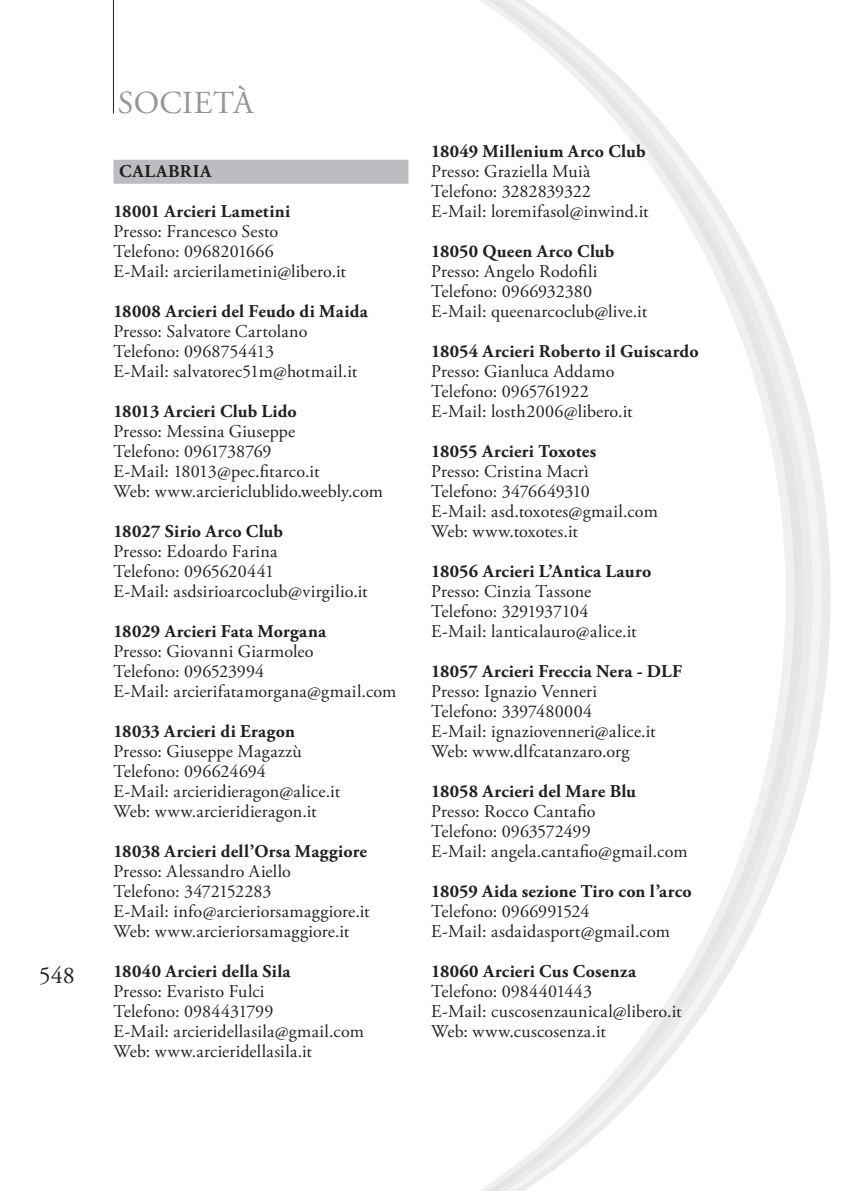
<style>
.page{position:relative;width:851px;height:1191px;background:#fff}
.page>*{position:absolute;margin:0;border:0;box-sizing:border-box;transform-origin:0 0}
.t1{font:32px "Adobe Garamond Pro";letter-spacing:.015em;color:#939598}
.t2{font:24px "Adobe Garamond Pro";color:#231f20}
.t3{font:18px/20px "Adobe Garamond Pro";letter-spacing:.01em;color:#231f20}
.t4{font:700 18px "Adobe Garamond Pro";letter-spacing:.015em;color:#231f20}
.t5{font:700 18px "Adobe Garamond Pro";letter-spacing:.05em;color:#231f20}
</style>
<div class="page">
<svg style="left:812px;top:430px;width:9px;height:331px;fill:#f3f4f4"></svg>
<svg style="left:803px;top:393px;width:9px;height:405px;fill:#ebebed"></svg>
<svg style="left:794px;top:363px;width:9px;height:465px;fill:#eaebec"></svg>
<div style="left:785px;top:337px;width:9px;height:517px;background:#ecedee"></div>
<svg style="left:480px;top:0;width:305px;height:1191px"></svg>
<hr style="left:113px;top:0;width:1px;height:113px;background:#231f20">
<div style="left:113px;top:160px;width:295px;height:24px;background:#bcbdc0"></div>
<h2 class="t2" style="left:39px;top:961px;width:37px">548</h2>
<h1 class="t1" style="left:118px;top:84px;width:137px">SOCIETÀ</h1>
<p class="t5" style="left:119px;top:161px;width:94px">CALABRIA</p>
<p class="t4" style="left:113px;top:201px;width:178px">18001 Arcieri Lametini</p>
<p class="t3" style="left:113px;top:222px;width:234px">Presso: Francesco Sesto<br>Telefono: 0968201666<br>E-Mail: arcierilametini@libero.it</p>
<p class="t4" style="left:113px;top:300px;width:256px">18008 Arcieri del Feudo di Maida</p>
<p class="t3" style="left:113px;top:322px;width:245px">Presso: Salvatore Cartolano<br>Telefono: 0968754413<br>E-Mail: salvatorec51m@hotmail.it</p>
<p class="t4" style="left:113px;top:400px;width:185px">18013 Arcieri Club Lido</p>
<p class="t3" style="left:113px;top:422px;width:271px">Presso: Messina Giuseppe<br>Telefono: 0961738769<br>E-Mail: 18013@pec.fitarco.it<br>Web: www.arciericlublido.weebly.com</p>
<p class="t4" style="left:113px;top:520px;width:171px">18027 Sirio Arco Club</p>
<p class="t3" style="left:113px;top:542px;width:256px">Presso: Edoardo Farina<br>Telefono: 0965620441<br>E-Mail: asdsirioarcoclub@virgilio.it</p>
<p class="t4" style="left:113px;top:620px;width:214px">18029 Arcieri Fata Morgana</p>
<p class="t3" style="left:113px;top:642px;width:284px">Presso: Giovanni Giarmoleo<br>Telefono: 096523994<br>E-Mail: arcierifatamorgana@gmail.com</p>
<p class="t4" style="left:113px;top:720px;width:183px">18033 Arcieri di Eragon</p>
<p class="t3" style="left:113px;top:742px;width:228px">Presso: Giuseppe Magazzù<br>Telefono: 096624694<br>E-Mail: arcieridieragon@alice.it<br>Web: www.arcieridieragon.it</p>
<p class="t4" style="left:113px;top:840px;width:255px">18038 Arcieri dell’Orsa Maggiore</p>
<p class="t3" style="left:113px;top:862px;width:258px">Presso: Alessandro Aiello<br>Telefono: 3472152283<br>E-Mail: info@arcieriorsamaggiore.it<br>Web: www.arcieriorsamaggiore.it</p>
<p class="t4" style="left:113px;top:960px;width:178px">18040 Arcieri della Sila</p>
<p class="t3" style="left:113px;top:982px;width:252px">Presso: Evaristo Fulci<br>Telefono: 0984431799<br>E-Mail: arcieridellasila@gmail.com<br>Web: www.arcieridellasila.it</p>
<p class="t4" style="left:431px;top:140px;width:216px">18049 Millenium Arco Club</p>
<p class="t3" style="left:431px;top:162px;width:219px">Presso: Graziella Muià<br>Telefono: 3282839322<br>E-Mail: loremifasol@inwind.it</p>
<p class="t4" style="left:431px;top:240px;width:185px">18050 Queen Arco Club</p>
<p class="t3" style="left:431px;top:262px;width:217px">Presso: Angelo Rodofili<br>Telefono: 0966932380<br>E-Mail: queenarcoclub@live.it</p>
<p class="t4" style="left:431px;top:340px;width:269px">18054 Arcieri Roberto il Guiscardo</p>
<p class="t3" style="left:431px;top:362px;width:203px">Presso: Gianluca Addamo<br>Telefono: 0965761922<br>E-Mail: losth2006@libero.it</p>
<p class="t4" style="left:431px;top:440px;width:167px">18055 Arcieri Toxotes</p>
<p class="t3" style="left:431px;top:462px;width:228px">Presso: Cristina Macrì<br>Telefono: 3476649310<br>E-Mail: asd.toxotes@gmail.com<br>Web: www.toxotes.it</p>
<p class="t4" style="left:431px;top:560px;width:222px">18056 Arcieri L’Antica Lauro</p>
<p class="t3" style="left:431px;top:581px;width:207px">Presso: Cinzia Tassone<br>Telefono: 3291937104<br>E-Mail: lanticalauro@alice.it</p>
<p class="t4" style="left:431px;top:660px;width:252px">18057 Arcieri Freccia Nera - DLF</p>
<p class="t3" style="left:431px;top:681px;width:226px">Presso: Ignazio Venneri<br>Telefono: 3397480004<br>E-Mail: ignaziovenneri@alice.it<br>Web: www.dlfcatanzaro.org</p>
<p class="t4" style="left:431px;top:780px;width:206px">18058 Arcieri del Mare Blu</p>
<p class="t3" style="left:431px;top:801px;width:258px">Presso: Rocco Cantafio<br>Telefono: 0963572499<br>E-Mail: angela.cantafio@gmail.com</p>
<p class="t4" style="left:431px;top:880px;width:262px">18059 Aida sezione Tiro con l’arco</p>
<p class="t3" style="left:431px;top:901px;width:240px">Telefono: 0966991524<br>E-Mail: asdaidasport@gmail.com</p>
<p class="t4" style="left:431px;top:960px;width:206px">18060 Arcieri Cus Cosenza</p>
<p class="t3" style="left:431px;top:981px;width:252px">Telefono: 0984401443<br>E-Mail: cuscosenzaunical@libero.it<br>Web: www.cuscosenza.it</p>
</div>
